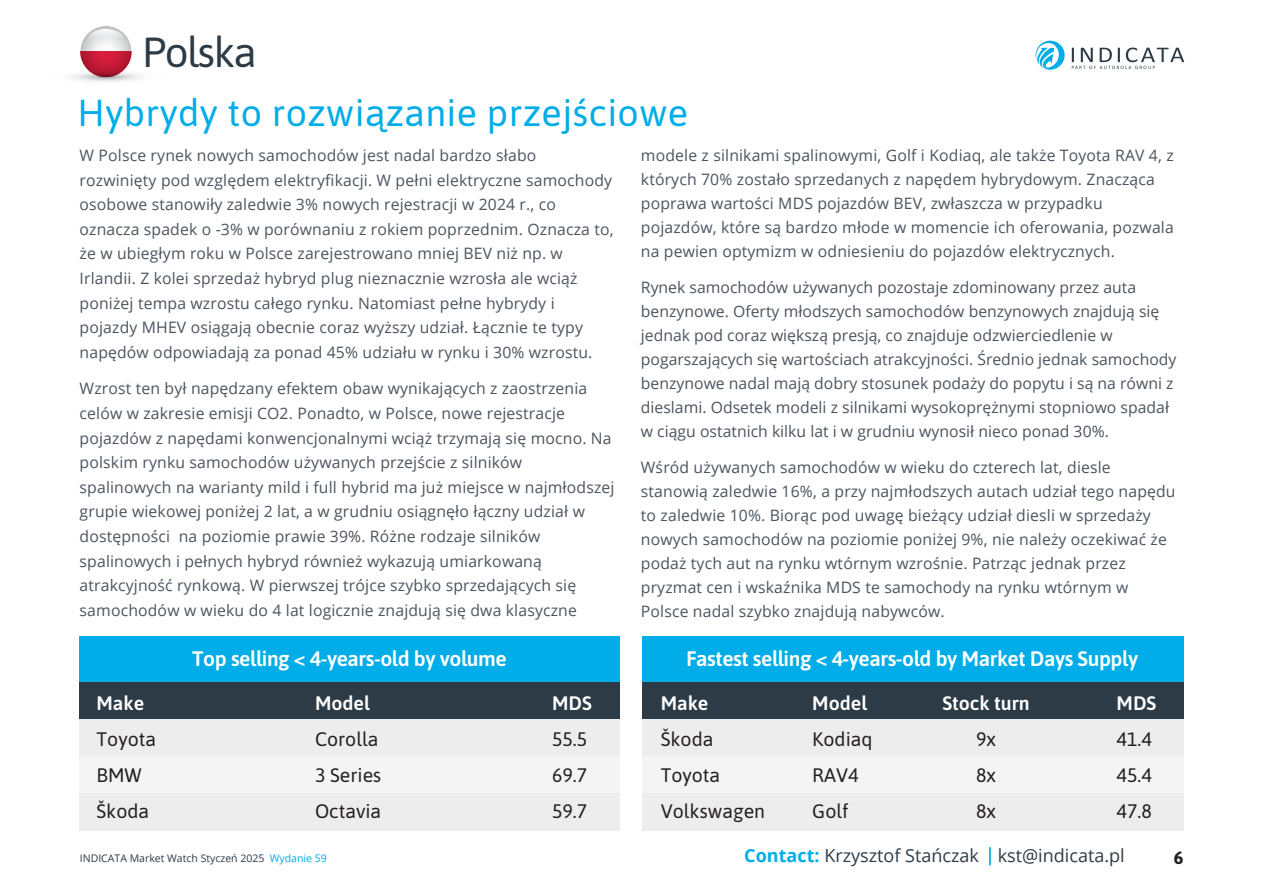
<style>
.page{position:relative;width:1263px;height:893px;background:#fff}
.page>*{position:absolute;margin:0;border:0;box-sizing:border-box;transform-origin:0 0}
.t1{font:42px "Asap";letter-spacing:-.04em;color:#2c3b46}
.t2{font:37.5px "Asap";letter-spacing:.01em;color:#00ade8}
.t3{font:600 21px "Asap";letter-spacing:-.02em;color:#fff}
.t4{font:19.5px/36px "Asap";color:#231f20}
.t5{font:600 19.5px "Asap";color:#fff}
.t6{font:18px "Open Sans";color:#2c3b46}
.t7{font:700 18px "Asap";color:#231f20}
.t8{font:15.75px/24.6px "Open Sans";letter-spacing:.01em;color:#4b545e}
.t9{font:10.5px "Open Sans";color:#2c3b46}
.s1{color:#00ade8}
.s2{font-weight:700;color:#00ade8}
</style>
<div class="page">
<svg style="left:80px;top:56px;width:52px;height:12px"></svg>
<svg style="left:80px;top:26px;width:52px;height:51px"></svg>
<svg style="left:42px;top:68px;width:128px;height:17px"></svg>
<svg style="left:86px;top:29px;width:39px;height:16px"></svg>
<svg style="left:1035px;top:41px;width:30px;height:29px"></svg>
<svg style="left:1072px;top:48px;width:112px;height:21px"></svg>
<div style="left:79px;top:636px;width:541px;height:47px;background:#00ade8"></div>
<div style="left:79px;top:683px;width:541px;height:37px;background:#2c3b46"></div>
<div style="left:79px;top:720px;width:541px;height:37px;background:#ededee"></div>
<div style="left:79px;top:757px;width:541px;height:37px;background:#f4f4f4"></div>
<div style="left:79px;top:794px;width:541px;height:37px;background:#ededee"></div>
<div style="left:643px;top:636px;width:541px;height:47px;background:#00ade8"></div>
<div style="left:643px;top:683px;width:541px;height:37px;background:#2c3b46"></div>
<div style="left:643px;top:720px;width:541px;height:37px;background:#ededee"></div>
<div style="left:643px;top:757px;width:541px;height:37px;background:#f4f4f4"></div>
<div style="left:643px;top:794px;width:541px;height:37px;background:#ededee"></div>
<svg style="left:989px;top:847px;width:2px;height:18px"></svg>
<h1 class="t1" style="left:143px;top:35px;width:116px">Polska</h1>
<h2 class="t2" style="left:78px;top:87px;width:612px">Hybrydy to rozwiązanie przejściowe</h2>
<p class="t8" style="left:80px;top:143px;width:536px">W Polsce rynek nowych samochodów jest nadal bardzo słabo rozwinięty pod względem elektryfikacji. W pełni elektryczne samochody osobowe stanowiły zaledwie 3% nowych rejestracji w 2024 r., co oznacza spadek o -3% w porównaniu z rokiem poprzednim. Oznacza to, że w ubiegłym roku w Polsce zarejestrowano mniej BEV niż np. w Irlandii. Z kolei sprzedaż hybryd plug nieznacznie wzrosła ale wciąż poniżej tempa wzrostu całego rynku. Natomiast pełne hybrydy i pojazdy MHEV osiągają obecnie coraz wyższy udział. Łącznie te typy napędów odpowiadają za ponad 45% udziału w rynku i 30% wzrostu.</p>
<p class="t8" style="left:80px;top:376px;width:536px">Wzrost ten był napędzany efektem obaw wynikających z zaostrzenia celów w zakresie emisji CO2. Ponadto, w Polsce, nowe rejestracje pojazdów z napędami konwencjonalnymi wciąż trzymają się mocno. Na polskim rynku samochodów używanych przejście z silników spalinowych na warianty mild i full hybrid ma już miejsce w najmłodszej grupie wiekowej poniżej 2 lat, a w grudniu osiągnęło łączny udział w dostępności na poziomie prawie 39%. Różne rodzaje silników spalinowych i pełnych hybryd również wykazują umiarkowaną atrakcyjność rynkową. W pierwszej trójce szybko sprzedających się samochodów w wieku do 4 lat logicznie znajdują się dwa klasyczne</p>
<p class="t8" style="left:641px;top:143px;width:534px;line-height:24px">modele z silnikami spalinowymi, Golf i Kodiaq, ale także Toyota RAV 4, z których 70% zostało sprzedanych z napędem hybrydowym. Znacząca poprawa wartości MDS pojazdów BEV, zwłaszcza w przypadku pojazdów, które są bardzo młode w momencie ich oferowania, pozwala na pewien optymizm w odniesieniu do pojazdów elektrycznych.</p>
<p class="t8" style="left:641px;top:275px;width:537px;line-height:24px">Rynek samochodów używanych pozostaje zdominowany przez auta benzynowe. Oferty młodszych samochodów benzynowych znajdują się jednak pod coraz większą presją, co znajduje odzwierciedlenie w pogarszających się wartościach atrakcyjności. Średnio jednak samochody benzynowe nadal mają dobry stosunek podaży do popytu i są na równi z dieslami. Odsetek modeli z silnikami wysokoprężnymi stopniowo spadał w ciągu ostatnich kilku lat i w grudniu wynosił nieco ponad 30%.</p>
<p class="t8" style="left:641px;top:455px;width:536px;line-height:24px">Wśród używanych samochodów w wieku do czterech lat, diesle stanowią zaledwie 16%, a przy najmłodszych autach udział tego napędu to zaledwie 10%. Biorąc pod uwagę bieżący udział diesli w sprzedaży nowych samochodów na poziomie poniżej 9%, nie należy oczekiwać że podaż tych aut na rynku wtórnym wzrośnie. Patrząc jednak przez pryzmat cen i wskaźnika MDS te samochody na rynku wtórnym w Polsce nadal szybko znajdują nabywców.</p>
<p class="t5" style="left:97px;top:689px;width:49px">Make</p>
<p class="t4" style="left:97px;top:722px;width:61px">Toyota<br>BMW äkoda</p>
<h3 class="t3" style="left:192px;top:643px;width:316px">Top selling &lt; 4-years-old by volume</h3>
<p class="t5" style="left:315px;top:689px;width:56px">Model</p>
<p class="t4" style="left:315px;top:722px;width:68px">Corolla<br>3 Series<br>Octavia</p>
<p class="t5" style="left:552px;top:695px;width:41px">MDS</p>
<p class="t4" style="left:552px;top:722px;width:37px;text-align:justify">55.5<br>69.7<br>59.7</p>
<h3 class="t3" style="left:686px;top:643px;width:453px">Fastest selling &lt; 4-years-old by Market Days Supply</h3>
<p class="t5" style="left:661px;top:689px;width:49px">Make</p>
<p class="t4" style="left:661px;top:722px;width:106px">äkoda<br>Toyota<br>Volkswagen</p>
<p class="t5" style="left:812px;top:689px;width:56px">Model</p>
<p class="t4" style="left:812px;top:722px;width:62px">Kodiaq<br>RAV4<br>Golf</p>
<p class="t5" style="left:942px;top:689px;width:89px">Stock turn</p>
<p class="t4" style="left:976px;top:722px;width:21px;text-align:justify">9x 8x 8x</p>
<p class="t5" style="left:1117px;top:695px;width:41px">MDS</p>
<p class="t4" style="left:1117px;top:722px;width:37px;text-align:justify">41.4<br>45.4<br>47.8</p>
<p class="t9" style="left:80px;top:851px;width:248px">INDICATA Market Watch Styczeń 2025 <span class="s1">Wydanie 59</span></p>
<p class="t6" style="left:744px;top:843px;width:382px"><span class="s2">Contact:</span> Krzysztof Stańczak kst@indicata.pl</p>
<p class="t7" style="left:1174px;top:847px;width:11px">6</p>
</div>
